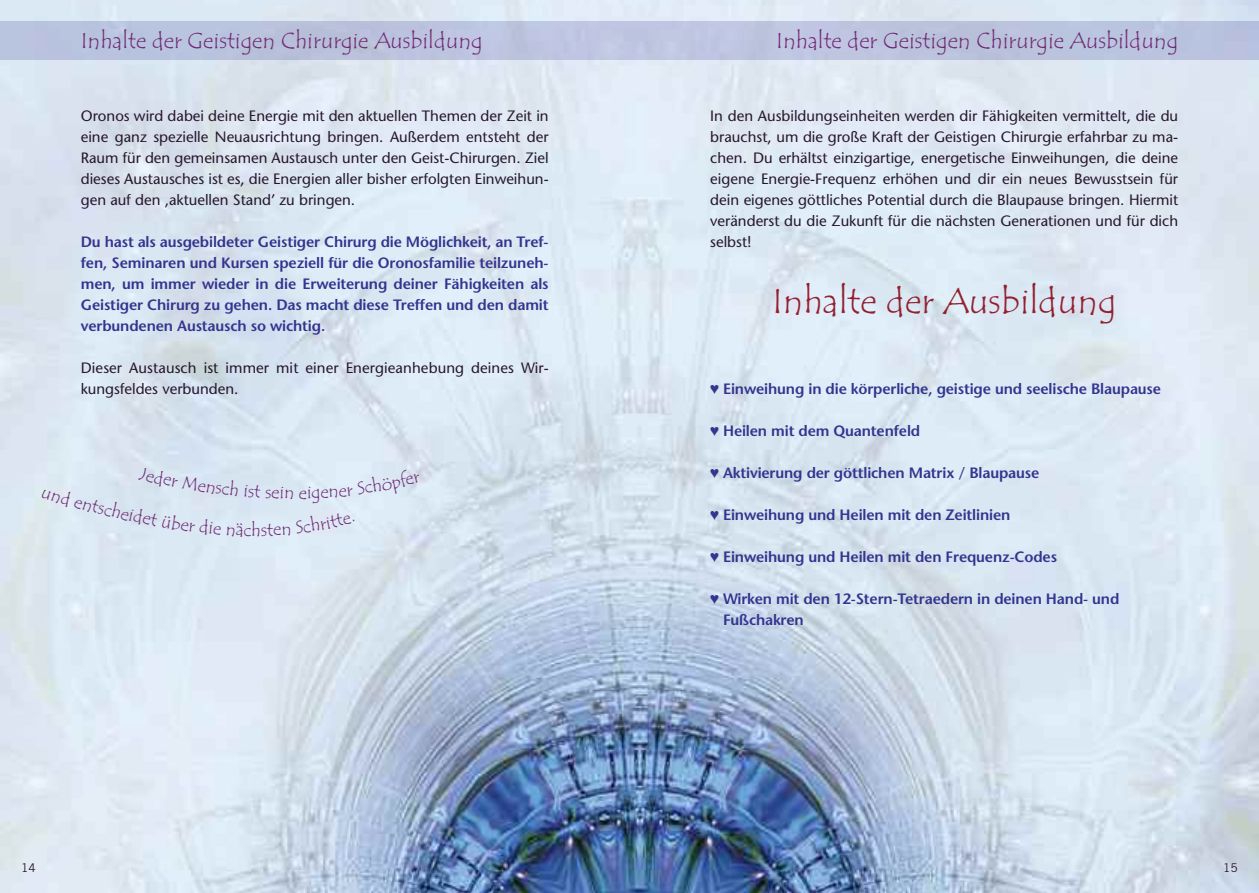
<style>
.page{position:relative;width:1259px;height:893px;background:#fff}
.page>*{position:absolute;margin:0;border:0;box-sizing:border-box;transform-origin:0 0}
.t1{font:36px "Tempus Sans ITC";color:#92202e}
.t2{font:22.5px "Tempus Sans ITC";color:#712b76}
.t3{font:18px "Tempus Sans ITC";color:#712b76}
.t4{font:15px/21px "Stone Sans";color:#27172e;text-align:justify}
.t5{font:600 15px/21px "Stone Sans";letter-spacing:-.01em;color:#33358f;text-align:justify}
.t6{font:12px "Trade Gothic LT Std";color:#27172e}
.s1{font-family:"Arial";font-weight:700;font-style:italic}
</style>
<div class="page">
<img style="left:0;top:0;width:1259px;height:893px">
<div style="left:0;top:21px;width:1259px;height:39px;background:#bbc4df"></div>
<div style="left:42px;top:467px;width:379px;height:70px;background:#dbe8f4"></div>
<h2 class="t2" style="left:81px;top:33px;width:403px">Inhalte der Geistigen Chirurgie Ausbildung</h2>
<p class="t4" style="left:81px;top:107px;width:469px">Oronos wird dabei deine Energie mit den aktuellen Themen der Zeit in eine ganz spezielle Neuausrichtung bringen. Außerdem entsteht der Raum für den gemeinsamen Austausch unter den Geist-Chirurgen. Ziel dieses Austausches ist es, die Energien aller bisher erfolgten Einweihun&shy;gen auf den ‚aktuellen Stand’ zu bringen.</p>
<p class="t5" style="left:81px;top:233px;width:469px">Du hast als ausgebildeter Geistiger Chirurg die Möglichkeit, an Tref&shy;fen, Seminaren und Kursen speziell für die Oronosfamilie teilzuneh&shy;men, um immer wieder in die Erweiterung deiner Fähigkeiten als Geistiger Chirurg zu gehen. Das macht diese Treffen und den damit verbundenen Austausch so wichtig.</p>
<p class="t4" style="left:81px;top:359px;width:469px">Dieser Austausch ist immer mit einer Energieanhebung deines Wir&shy;kungsfeldes verbunden.</p>
<p class="t3" style="left:251px;top:524px;width:11px">h</p>
<p class="t6" style="left:21px;top:863px;width:16px">14</p>
<h2 class="t2" style="left:776px;top:33px;width:403px">Inhalte der Geistigen Chirurgie Ausbildung</h2>
<p class="t4" style="left:710px;top:107px;width:469px">In den Ausbildungseinheiten werden dir Fähigkeiten vermittelt, die du brauchst, um die große Kraft der Geistigen Chirurgie erfahrbar zu ma&shy;chen. Du erhältst einzigartige, energetische Einweihungen, die deine eigene Energie-Frequenz erhöhen und dir ein neues Bewusstsein für dein eigenes göttliches Potential durch die Blaupause bringen. Hiermit veränderst du die Zukunft für die nächsten Generationen und für dich selbst!</p>
<h1 class="t1" style="left:772px;top:289px;width:346px">Inhalte der Ausbildung</h1>
<p class="t5" style="left:710px;top:380px;width:452px"><span class="s1">♥</span> Einweihung in die körperliche, geistige und seelische Blaupause</p>
<p class="t5" style="left:710px;top:422px;width:211px"><span class="s1">♥</span> Heilen mit dem Quantenfeld</p>
<p class="t5" style="left:710px;top:464px;width:330px"><span class="s1">♥</span> Aktivierung der göttlichen Matrix / Blaupause</p>
<p class="t5" style="left:710px;top:506px;width:301px"><span class="s1">♥</span> Einweihung und Heilen mit den Zeitlinien</p>
<p class="t5" style="left:710px;top:548px;width:348px"><span class="s1">♥</span> Einweihung und Heilen mit den Frequenz-Codes</p>
<p class="t5" style="left:723px;top:590px;width:398px;text-indent:-13px"><span class="s1">♥</span> Wirken mit den 12-Stern-Tetraedern in deinen Hand- und<br>Fußchakren</p>
<p class="t6" style="left:1223px;top:863px;width:16px">15</p>
</div>
